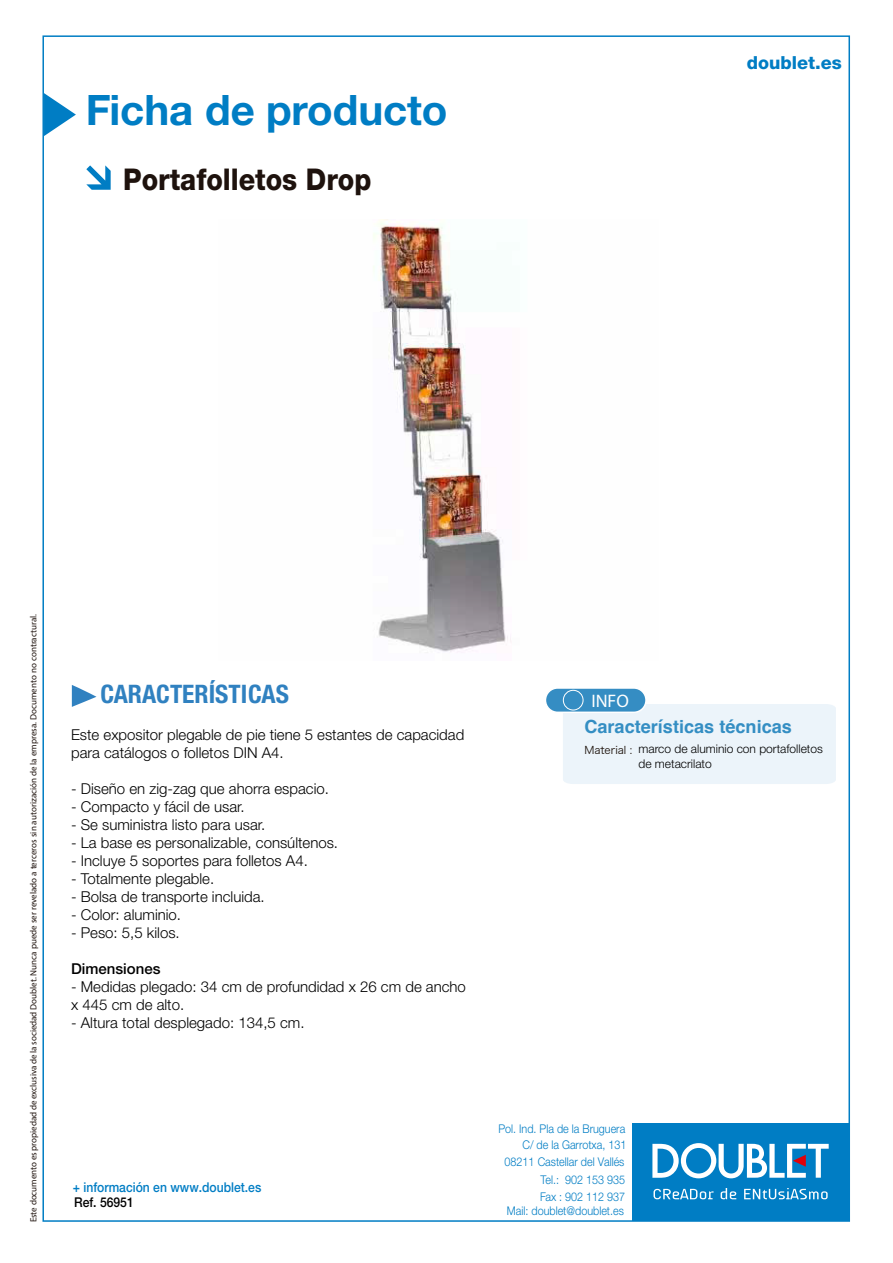
<style>
.page{position:relative;width:893px;height:1263px;background:#fff}
.page>*{position:absolute;margin:0;border:0;box-sizing:border-box;transform-origin:0 0}
.t1{font:700 42px "Helvetica Neue LT Std";letter-spacing:-.005em;color:#007dc4}
.t2{font:800 30px "Helvetica Neue LT Std";color:#1e120d;scale:.9 1}
.t3{font:700 condensed 25.5px "Helvetica Neue";color:#3081c0}
.t4{font:700 18.15px "Helvetica";color:#348ec3}
.t5{font:18.15px "Myriad Pro";color:#fff}
.t6{font:800 18px "Helvetica Neue LT Std";color:#007dc4}
.t7{font:300 15px/18px "Helvetica Neue LT Std";color:#000}
.t8{font:500 15px "Helvetica Neue LT Std";color:#000}
.t9{font:500 13.5px "Helvetica Neue LT Std";color:#007dc4;scale:.9 1}
.t10{font:500 13.5px "Helvetica Neue LT Std";color:#000;scale:.9 1}
.t11{font:300 12px/17.2px "Helvetica Neue LT Std";color:#007dc4;text-align:justify;scale:.9 1}
.t12{font:300 12px/14.4px "Helvetica Neue LT Std";color:#000}
.t13{font:9px "Myriad Pro";color:#1e120d}
.s1{font-family:"Hira Kaku Pro N W3";font-weight:400;font-size:10.65px;color:#1d120b}
</style>
<div class="page">
<svg style="left:45px;top:94px;width:31px;height:42px"></svg>
<svg style="left:86px;top:165px;width:25px;height:25px"></svg>
<div style="left:632px;top:1123px;width:217px;height:98px;background:#007dc4"></div>
<svg style="left:652px;top:1143px;width:177px;height:35px"></svg>
<svg style="left:653px;top:1189px;width:61px;height:10px"></svg>
<svg style="left:721px;top:1188px;width:15px;height:11px"></svg>
<svg style="left:744px;top:1188px;width:84px;height:11px"></svg>
<div style="left:563px;top:704px;width:273px;height:80px;background:#ecf4fa"></div>
<div style="left:545px;top:688px;width:101px;height:24px;background:#358dc3;border-radius:12px"></div>
<div style="left:545px;top:687px;width:102px;height:26px;border:2px solid #fff;border-radius:12px"></div>
<div style="left:563px;top:690px;width:20px;height:20px;border:1px solid #fff;border-radius:50%"></div>
<svg style="left:72px;top:685px;width:24px;height:22px"></svg>
<img style="left:373px;top:220px;width:138px;height:433px">
<h1 class="t1" style="left:86px;top:84px;width:363px">Ficha de producto</h1>
<h2 class="t2" style="left:123px;top:161px;width:277px">Portafolletos Drop</h2>
<p class="t6" style="left:747px;top:52px;width:97px">doublet.es</p>
<p class="t13" style="left:28px;top:1222px;width:610px;rotate:-90deg">Este documento es propiedad de exclusiva de la sociedad Doublet. Nunca puede ser revelado a terceros sin autorización de la empresa. Documento no contractural.</p>
<h3 class="t3" style="left:101px;top:679px;width:190px">CARACTERÍSTICAS</h3>
<p class="t7" style="left:71px;top:725px;width:395px">Este expositor plegable de pie tiene 5 estantes de capacidad para catálogos o folletos DIN A4.</p>
<p class="t7" style="left:71px;top:779px;width:259px">- Diseño en zig-zag que ahorra espacio.</p>
<p class="t7" style="left:71px;top:797px;width:175px">- Compacto y fácil de usar.</p>
<p class="t7" style="left:71px;top:815px;width:196px">- Se suministra listo para usar.</p>
<p class="t7" style="left:71px;top:833px;width:269px">- La base es personalizable, consúltenos.</p>
<p class="t7" style="left:71px;top:851px;width:238px">- Incluye 5 soportes para folletos A4.</p>
<p class="t7" style="left:71px;top:869px;width:145px">- Totalmente plegable.</p>
<p class="t7" style="left:71px;top:887px;width:195px">- Bolsa de transporte incluida.</p>
<p class="t7" style="left:71px;top:905px;width:112px">- Color: aluminio.</p>
<p class="t7" style="left:71px;top:923px;width:110px">- Peso: 5,5 kilos.</p>
<p class="t8" style="left:71px;top:960px;width:91px">Dimensiones</p>
<p class="t7" style="left:71px;top:977px;width:396px">- Medidas plegado: 34 cm de profundidad x 26 cm de ancho x 445 cm de alto.</p>
<p class="t7" style="left:71px;top:1013px;width:235px">- Altura total desplegado: 134,5 cm.</p>
<p class="t9" style="left:73px;top:1179px;width:211px">+ información en www.doublet.es</p>
<p class="t10" style="left:74px;top:1194px;width:68px">Ref. 56951</p>
<p class="t5" style="left:591px;top:690px;width:39px">INFO</p>
<p class="t4" style="left:584px;top:715px;width:209px">Características técnicas</p>
<p class="t12" style="left:638px;top:741px;width:186px;text-indent:-54px"><span class="s1">Material :</span> marco de aluminio con portafolletos de metacrilato</p>
<p class="t11" style="left:498px;top:1119px;width:142px">Pol. Ind. Pla de la Bruguera</p>
<p class="t11" style="left:540px;top:1153px;width:96px;text-indent:-35px">08211 Castellar del Vallés Tel.: 902 153 935<br>Fax : 902 112 937</p>
<p class="t11" style="left:507px;top:1202px;width:132px">Mail: doublet@doublet.es</p>
<p class="t11" style="left:522px;top:1136px;width:117px">C/ de la Garrotxa, 131</p>
</div>
